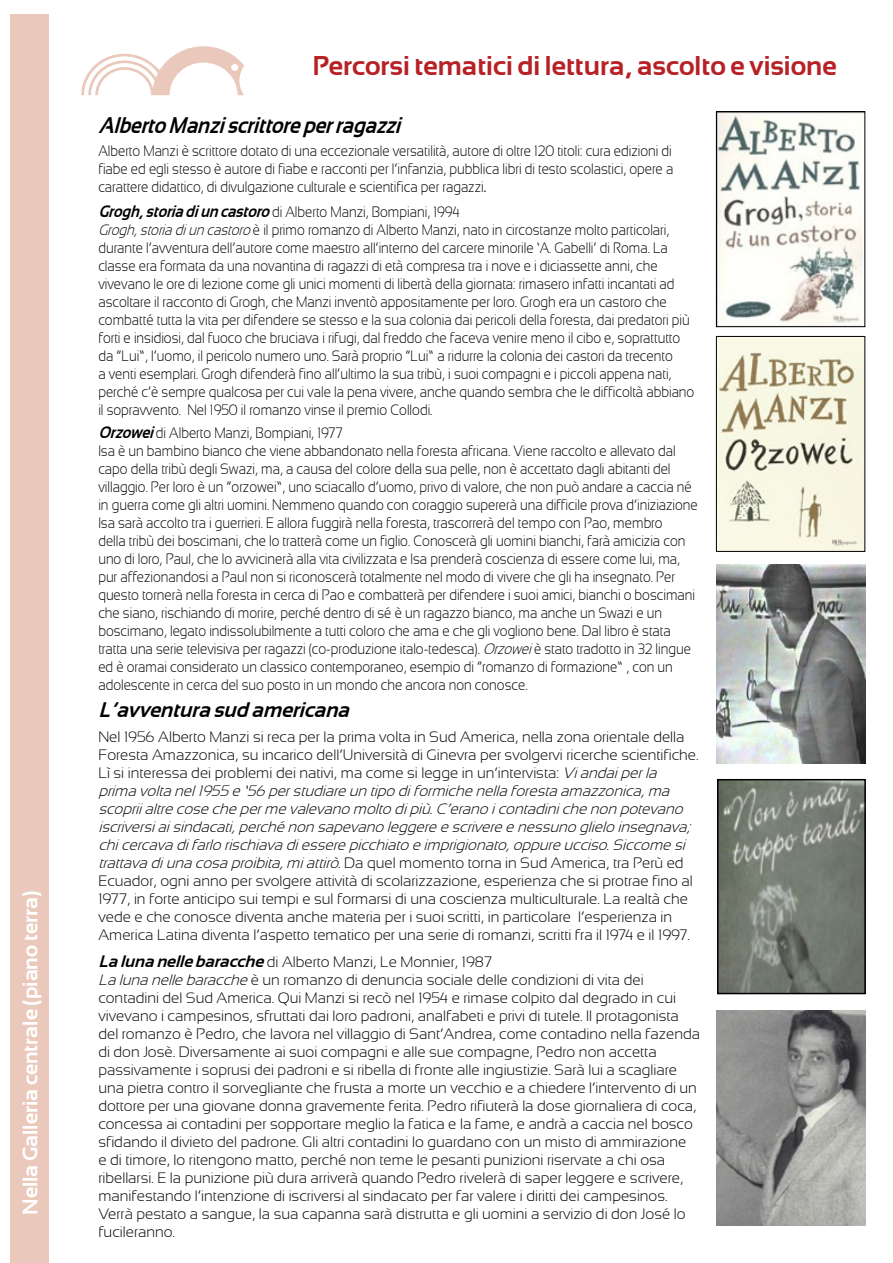
<style>
.page{position:relative;width:893px;height:1263px;background:#fff}
.page>*{position:absolute;margin:0;border:0;box-sizing:border-box;transform-origin:0 0}
.t1{font:700 27px "Sansation";color:#b72126}
.t2{font:italic 700 22.5px "Sansation";color:#000;scale:.88 1}
.t3{font:700 21px "Sansation";color:#fff}
.t4{font:italic 700 21px "Sansation";color:#000}
.t5{font:300 15px/18px "Sansation";color:#000;scale:.88 1}
.t6{font:300 15px/18px "Sansation";color:#000}
.s1{font-weight:400}
.s2{font-weight:700;font-style:italic;font-size:16.5px}
.s3{font-style:italic}
</style>
<div class="page">
<img style="left:720px;top:782px;width:143px;height:209px">
<div style="left:717px;top:779px;width:149px;height:215px;border:2px solid #000"></div>
<img style="left:718px;top:114px;width:145px;height:211px">
<div style="left:716px;top:112px;width:149px;height:215px;border:1px solid #000"></div>
<svg style="left:81px;top:46px;width:163px;height:49px"></svg>
<img style="left:718px;top:338px;width:145px;height:212px">
<div style="left:716px;top:336px;width:149px;height:216px;border:1px solid #000"></div>
<img style="left:716px;top:564px;width:150px;height:199px">
<img style="left:716px;top:1010px;width:150px;height:215px">
<div style="left:11px;top:15px;width:38px;height:1248px;background:#eac9bc"></div>
<h3 class="t3" style="left:18px;top:1215px;width:326px;rotate:-90deg">Nella Galleria centrale (piano terra)</h3>
<h1 class="t1" style="left:312px;top:50px;width:526px">Percorsi tematici di lettura, ascolto e visione</h1>
<h2 class="t2" style="left:98px;top:112px;width:352px">AlbertoManziscrittoreperragazzi</h2>
<p class="t5" style="left:98px;top:141px;width:655px;text-align:justify">Alberto Manzi è scrittore dotato di una eccezionale versatilità, autore di oltre 120 titoli: cura edizioni di fiabe ed egli stesso è autore di fiabe e racconti per l’infanzia, pubblica libri di testo scolastici, opere a carattere didattico, di divulgazione culturale e scientifica per ragazzi<span class="s1">.</span></p>
<p class="t5" style="left:98px;top:203px;width:679px"><span class="s2">Grogh,storiadiuncastoro</span>di Alberto Manzi, Bompiani, 1994<br><span class="s3">Grogh,storiadiuncastoro</span>è il primo romanzo di Alberto Manzi, nato in circostanze molto particolari, durante l’avventura dell’autore come maestro all’interno del carcere minorile ‘A. Gabelli’ di Roma. La classe era formata da una novantina di ragazzi di età compresa tra i nove e i diciassette anni, che vivevano le ore di lezione come gli unici momenti di libertà della giornata: rimasero infatti incantati ad ascoltare il racconto di Grogh, che Manzi inventò appositamente per loro. Grogh era un castoro che combatté tutta la vita per difendere se stesso e la sua colonia dai pericoli della foresta, dai predatori più forti e insidiosi, dal fuoco che bruciava i rifugi, dal freddo che faceva venire meno il cibo e, soprattutto da “Lui”, l’uomo, il pericolo numero uno. Sarà proprio “Lui” a ridurre la colonia dei castori da trecento<br>a venti esemplari. Grogh difenderà fino all’ultimo la sua tribù, i suoi compagni e i piccoli appena nati, perché c’è sempre qualcosa per cui vale la pena vivere, anche quando sembra che le difficoltà abbiano il sopravvento. Nel 1950 il romanzo vinse il premio Collodi.</p>
<p class="t5" style="left:98px;top:423px;width:683px"><span class="s2">Orzowei</span>di Alberto Manzi, Bompiani, 1977<br>Isa è un bambino bianco che viene abbandonato nella foresta africana. Viene raccolto e allevato dal capo della tribù degli Swazi, ma, a causa del colore della sua pelle, non è accettato dagli abitanti del villaggio. Per loro è un “orzowei”, uno sciacallo d’uomo, privo di valore, che non può andare a caccia né in guerra come gli altri uomini. Nemmeno quando con coraggio supererà una difficile prova d’iniziazione Isa sarà accolto tra i guerrieri. E allora fuggirà nella foresta, trascorrerà del tempo con Pao, membro<br>della tribù dei boscimani, che lo tratterà come un figlio. Conoscerà gli uomini bianchi, farà amicizia con uno di loro, Paul, che lo avvicinerà alla vita civilizzata e Isa prenderà coscienza di essere come lui, ma, pur affezionandosi a Paul non si riconoscerà totalmente nel modo di vivere che gli ha insegnato. Per questo tornerà nella foresta in cerca di Pao e combatterà per difendere i suoi amici, bianchi o boscimani che siano, rischiando di morire, perché dentro di sé è un ragazzo bianco, ma anche un Swazi e un boscimano, legato indissolubilmente a tutti coloro che ama e che gli vogliono bene. Dal libro è stata tratta una serie televisiva per ragazzi (co-produzione italo-tedesca). <span class="s3">Orzowei</span>è stato tradotto in 32 lingue ed è oramai considerato un classico contemporaneo, esempio di “romanzo di formazione” , con un adolescente in cerca del suo posto in un mondo che ancora non conosce.</p>
<h3 class="t4" style="left:98px;top:698px;width:258px">L’avventurasud americana</h3>
<p class="t6" style="left:98px;top:728px;width:602px">Nel 1956 Alberto Manzi si reca per la prima volta in Sud America, nella zona orientale della Foresta Amazzonica, su incarico dell’Università di Ginevra per svolgervi ricerche scientifiche.<br>Lì si interessa dei problemi dei nativi, ma come si legge in un’intervista: <span class="s3">Viandaiperla prima volta nel1955 e‘56 perstudiareun tipo diformichenella foresta amazzonica,ma scopriialtrecosechepermevalevano molto dipiù.C’erano icontadinichenon potevano iscriversiaisindacati,perchénon sapevano leggereescrivereenessuno glielo insegnava; chicercava difarlo rischiava diesserepicchiato eimprigionato,oppureucciso.Siccomesi trattava diuna cosa proibita,miattirò</span>. Da quel momento torna in Sud America, tra Perù ed Ecuador, ogni anno per svolgere attività di scolarizzazione, esperienza che si protrae fino al 1977, in forte anticipo sui tempi e sul formarsi di una coscienza multiculturale. La realtà che vede e che conosce diventa anche materia per i suoi scritti, in particolare l’esperienza in America Latina diventa l’aspetto tematico per una serie di romanzi, scritti fra il 1974 e il 1997.</p>
<p class="t6" style="left:98px;top:953px;width:603px"><span class="s2">La luna nellebaracche</span>di Alberto Manzi, Le Monnier, 1987<br><span class="s3">La luna nellebaracche</span>è un romanzo di denuncia sociale delle condizioni di vita dei contadini del Sud America. Qui Manzi si recò nel 1954 e rimase colpito dal degrado in cui vivevano i campesinos, sfruttati dai loro padroni, analfabeti e privi di tutele. Il protagonista del romanzo è Pedro, che lavora nel villaggio di Sant’Andrea, come contadino nella fazenda di don Josè. Diversamente ai suoi compagni e alle sue compagne, Pedro non accetta passivamente i soprusi dei padroni e si ribella di fronte alle ingiustizie. Sarà lui a scagliare una pietra contro il sorvegliante che frusta a morte un vecchio e a chiedere l’intervento di un dottore per una giovane donna gravemente ferita. Pedro rifiuterà la dose giornaliera di coca, concessa ai contadini per sopportare meglio la fatica e la fame, e andrà a caccia nel bosco sfidando il divieto del padrone. Gli altri contadini lo guardano con un misto di ammirazione<br>e di timore, lo ritengono matto, perché non teme le pesanti punizioni riservate a chi osa ribellarsi. E la punizione più dura arriverà quando Pedro rivelerà di saper leggere e scrivere, manifestando l’intenzione di iscriversi al sindacato per far valere i diritti dei campesinos.<br>Verrà pestato a sangue, la sua capanna sarà distrutta e gli uomini a servizio di don José lo fucileranno.</p>
</div>
